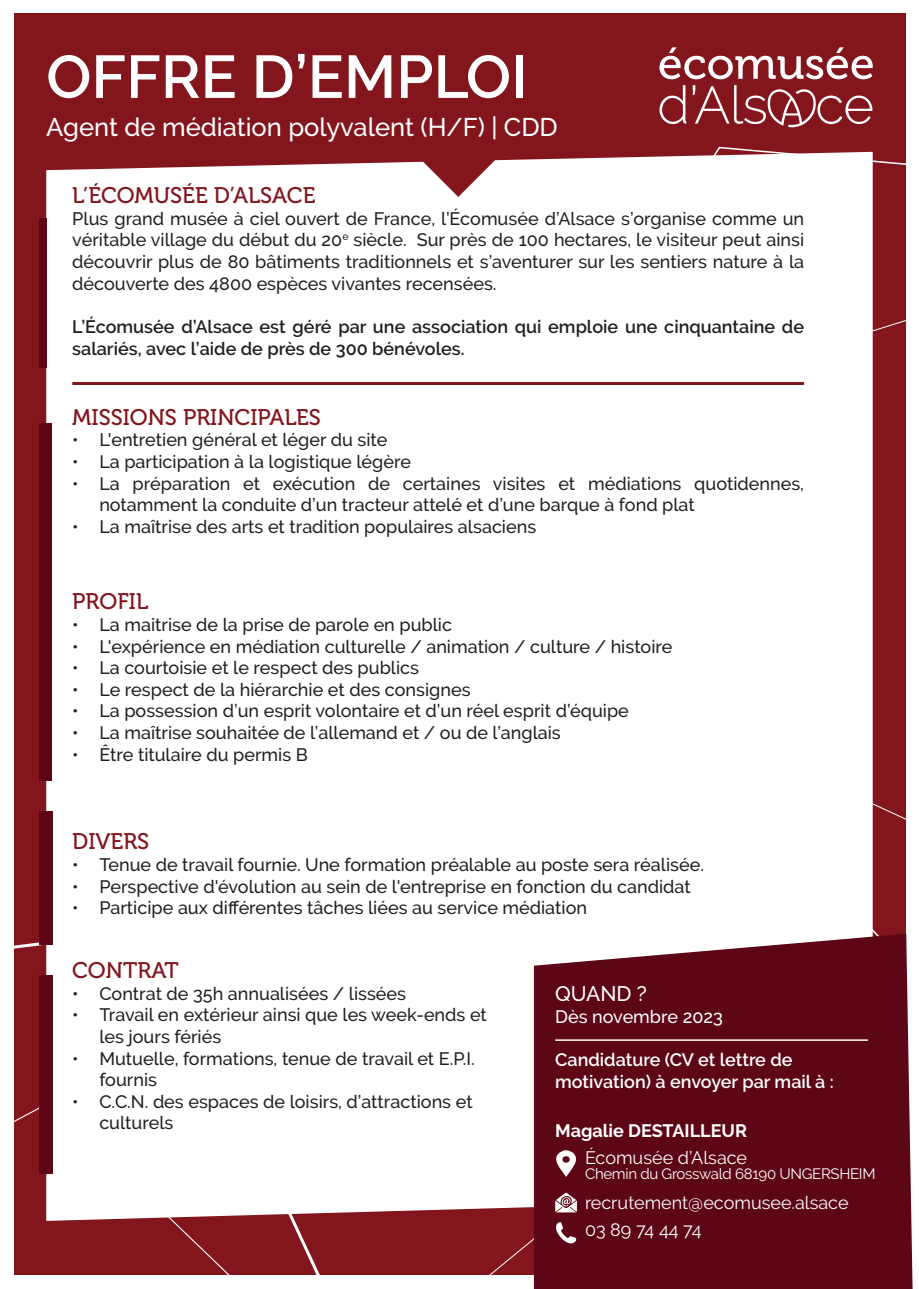
<style>
.page{position:relative;width:919px;height:1289px;background:#fff}
.page>*{position:absolute;margin:0;border:0;box-sizing:border-box;transform-origin:0 0}
.t1{font:600 60px "Raleway";color:#fff}
.t2{font:500 25.5px "Raleway";color:#fff}
.t3{font:22.5px "Museo 500";color:#83151d}
.t4{font:500 21px "Raleway";color:#fff}
.t5{font:500 18px/21.6px "Raleway";color:#231f20}
.t6{font:600 18px/21.6px "Raleway";color:#231f20}
.t7{font:18px/27px "Raleway";color:#fff}
.t8{font:600 18px/21.6px "Raleway";color:#fff}
.t9{font:700 18px "Raleway";color:#fff}
.t10{font:500 18px "Raleway";color:#fff}
.t11{font:15px "Raleway";letter-spacing:-.02em;color:#fff}
</style>
<div class="page">
<div style="left:14px;top:14px;width:891px;height:1261px;background:#83151d"></div>
<svg style="left:659px;top:47px;width:214px;height:80px"></svg>
<svg style="left:872px;top:166px;width:34px;height:767px"></svg>
<svg style="left:14px;top:1107px;width:306px;height:168px"></svg>
<div style="left:46px;top:152px;width:826px;height:1068px;background:#fff"></div>
<svg style="left:404px;top:152px;width:111px;height:45px"></svg>
<hr style="left:72px;top:382px;width:732px;height:3px;background:#83151d">
<svg style="left:534px;top:933px;width:377px;height:259px;background:#681827"></svg>
<div style="left:39px;top:219px;width:7px;height:149px;background:#5d0616"></div>
<div style="left:39px;top:424px;width:12px;height:357px;background:#5d0616"></div>
<div style="left:39px;top:975px;width:13px;height:199px;background:#5d0616"></div>
<hr style="left:555px;top:1039px;width:312px;height:1px;background:#fff">
<div style="left:529px;top:1192px;width:384px;height:96px;background:#5d0616"></div>
<svg style="left:555px;top:1150px;width:21px;height:26px"></svg>
<div style="left:39px;top:811px;width:13px;height:134px;background:#5d0616"></div>
<h1 class="t1" style="left:46px;top:42px;width:482px">OFFRE D’EMPLOI</h1>
<h2 class="t2" style="left:46px;top:113px;width:513px">Agent de médiation polyvalent (H/F) | CDD</h2>
<p class="t3" style="left:72px;top:183px;width:244px">L’ÉCOMUSÉE D’ALSACE</p>
<p class="t5" style="left:72px;top:208px;width:733px;text-align:justify">Plus grand musée à ciel ouvert de France, l’Écomusée d’Alsace s’organise comme un véritable village du début du 20<sup>e</sup> siècle. Sur près de 100 hectares, le visiteur peut ainsi découvrir plus de 80 bâtiments traditionnels et s’aventurer sur les sentiers nature à la découverte des 4800 espèces vivantes recensées.</p>
<p class="t6" style="left:72px;top:316px;width:733px">L’Écomusée d’Alsace est géré par une association qui emploie une cinquantaine de salariés, avec l’aide de près de 300 bénévoles.</p>
<p class="t3" style="left:72px;top:404px;width:250px">MISSIONS PRINCIPALES</p>
<p class="t5" style="left:72px;top:429px;width:316px">• L'entretien général et léger du site</p>
<p class="t5" style="left:72px;top:451px;width:340px">• La participation à la logistique légère</p>
<p class="t5" style="left:99px;top:472px;width:706px;text-indent:-27px">• La préparation et exécution de certaines visites et médiations quotidennes, notamment la conduite d’un tracteur attelé et d’une barque à fond plat</p>
<p class="t5" style="left:72px;top:515px;width:465px">• La maîtrise des arts et tradition populaires alsaciens</p>
<p class="t3" style="left:72px;top:589px;width:77px">PROFIL</p>
<p class="t5" style="left:72px;top:613px;width:381px">• La maitrise de la prise de parole en public</p>
<p class="t5" style="left:72px;top:635px;width:601px">• L'expérience en médiation culturelle / animation / culture / histoire</p>
<p class="t5" style="left:72px;top:657px;width:348px">• La courtoisie et le respect des publics</p>
<p class="t5" style="left:72px;top:678px;width:400px">• Le respect de la hiérarchie et des consignes</p>
<p class="t5" style="left:72px;top:700px;width:558px">• La possession d’un esprit volontaire et d’un réel esprit d’équipe</p>
<p class="t5" style="left:72px;top:721px;width:490px">• La maîtrise souhaitée de l’allemand et / ou de l’anglais</p>
<p class="t5" style="left:72px;top:743px;width:237px">• Être titulaire du permis B</p>
<p class="t3" style="left:72px;top:829px;width:78px">DIVERS</p>
<p class="t5" style="left:72px;top:853px;width:633px">• Tenue de travail fournie. Une formation préalable au poste sera réalisée.</p>
<p class="t5" style="left:72px;top:875px;width:620px">• Perspective d'évolution au sein de l'entreprise en fonction du candidat</p>
<p class="t5" style="left:72px;top:897px;width:516px">• Participe aux différentes tâches liées au service médiation</p>
<p class="t3" style="left:72px;top:958px;width:108px">CONTRAT</p>
<p class="t5" style="left:72px;top:982px;width:335px">• Contrat de 35h annualisées / lissées</p>
<p class="t5" style="left:99px;top:1004px;width:389px;text-indent:-27px">• Travail en extérieur ainsi que les week-ends et les jours fériés</p>
<p class="t5" style="left:99px;top:1047px;width:377px;text-indent:-27px">• Mutuelle, formations, tenue de travail et E.P.I. fournis</p>
<p class="t5" style="left:99px;top:1090px;width:375px;text-indent:-27px">• C.C.N. des espaces de loisirs, d’attractions et culturels</p>
<p class="t4" style="left:555px;top:981px;width:93px">QUAND ?</p>
<p class="t10" style="left:555px;top:1006px;width:169px">Dès novembre 2023</p>
<p class="t8" style="left:555px;top:1049px;width:280px">Candidature (CV et lettre de motivation) à envoyer par mail à :</p>
<p class="t9" style="left:555px;top:1119px;width:193px">Magalie DESTAILLEUR</p>
<p class="t7" style="left:585px;top:1143px;width:164px">Écomusée d’Alsace</p>
<p class="t11" style="left:585px;top:1164px;width:292px">Chemin du Grosswald 68190 UNGERSHEIM</p>
<p class="t7" style="left:585px;top:1188px;width:265px">recrutement@ecomusee.alsace<br>03 89 74 44 74</p>
</div>
